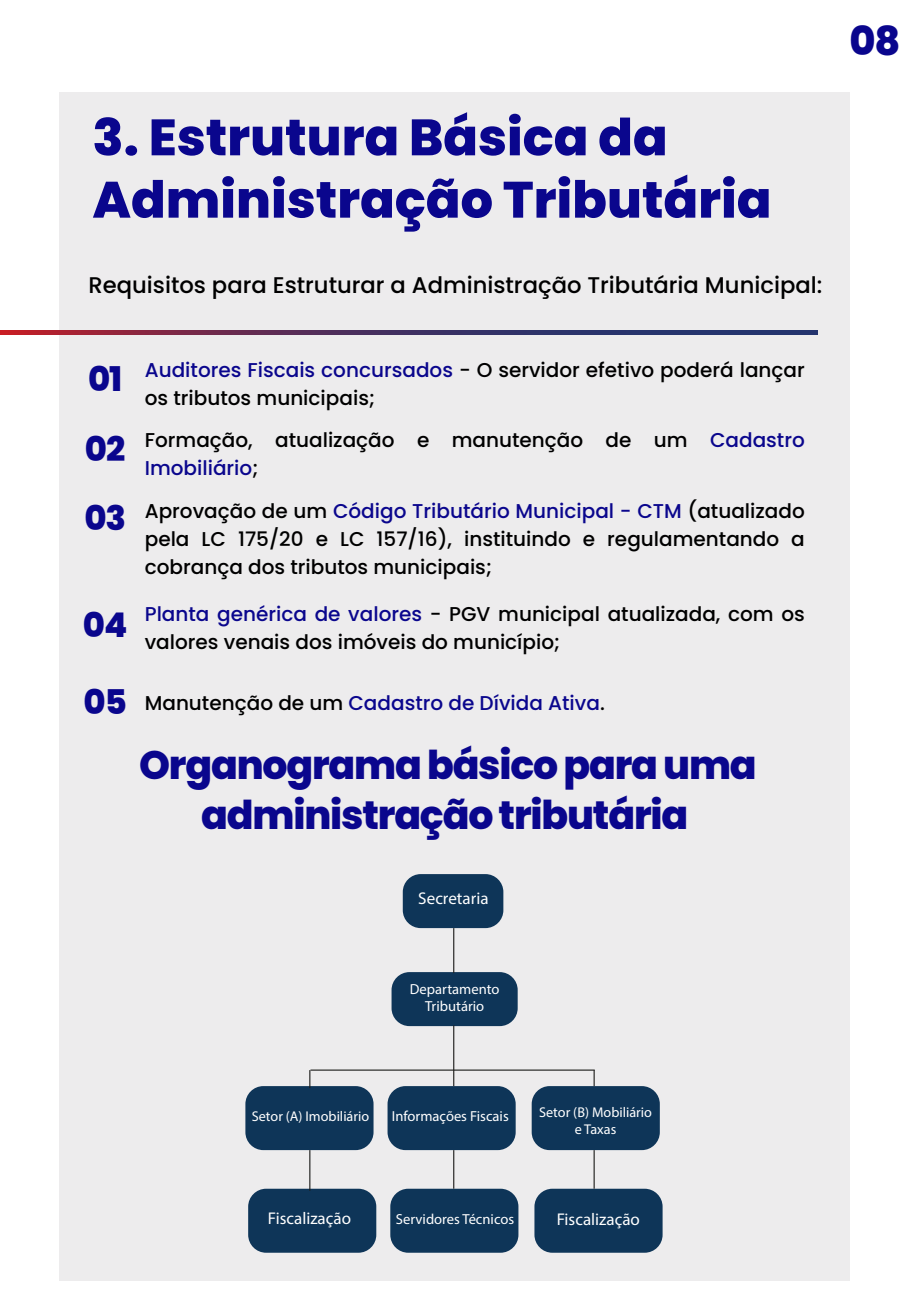
<style>
.page{position:relative;width:908px;height:1304px;background:#fff}
.page>*{position:absolute;margin:0;border:0;box-sizing:border-box;transform-origin:0 0}
.t1{font:800 51px/62.4px "Poppins";color:#0a068d}
.t2{font:800 40px "Poppins";color:#0a068d}
.t3{font:800 39.6px/50px "Poppins";letter-spacing:-.03em;color:#0a068d;text-align:center}
.t4{font:800 34px "Poppins";letter-spacing:-.03em;color:#0a068d}
.t5{font:500 22.6px "Poppins";color:#000}
.t6{font:500 20px/28px "Poppins";color:#000}
.t7{font:500 20px "Poppins";color:#0a068d}
.t8{font:17px "Myriad Pro";color:#fff}
.t9{font:14.6px/17.4px "Myriad Pro";color:#fff;text-align:center}
.t10{font:14.2px/17px "Myriad Pro";color:#fff;text-align:center}
.s1{color:#0a068d}
.s2{font-weight:800;font-size:34px}
.s3{color:#000}
</style>
<div class="page">
<div style="left:59px;top:92px;width:790px;height:1188px;background:#edeced"></div>
<svg style="left:1px;top:330px;width:816px;height:4px"></svg>
<div style="left:402px;top:874px;width:101px;height:54px;background:#0e3558;border-radius:18px"></div>
<div style="left:391px;top:972px;width:126px;height:54px;background:#0e3558;border-radius:18px"></div>
<div style="left:387px;top:1086px;width:128px;height:64px;background:#0e3558;border-radius:18px"></div>
<div style="left:531px;top:1086px;width:128px;height:64px;background:#0e3558;border-radius:18px"></div>
<div style="left:245px;top:1086px;width:128px;height:64px;background:#0e3558;border-radius:18px"></div>
<hr style="left:453px;top:928px;width:1px;height:45px;background:#1d1d1b">
<hr style="left:310px;top:1069px;width:284px;height:2px;background:#1d1d1b">
<svg style="left:309px;top:1070px;width:1px;height:18px"></svg>
<svg style="left:593px;top:1070px;width:1px;height:16px"></svg>
<hr style="left:453px;top:1025px;width:1px;height:45px;background:#1d1d1b">
<svg style="left:453px;top:1070px;width:1px;height:16px"></svg>
<div style="left:390px;top:1189px;width:128px;height:64px;background:#0e3558;border-radius:18px"></div>
<div style="left:534px;top:1189px;width:128px;height:64px;background:#0e3558;border-radius:18px"></div>
<div style="left:248px;top:1189px;width:128px;height:64px;background:#0e3558;border-radius:18px"></div>
<hr style="left:309px;top:1150px;width:1px;height:41px;background:#1d1d1b">
<hr style="left:593px;top:1150px;width:1px;height:39px;background:#1d1d1b">
<hr style="left:453px;top:1150px;width:1px;height:39px;background:#1d1d1b">
<h1 class="t1" style="left:92px;top:107px;width:680px">3. Estrutura Básica da<br>Administração Tributária</h1>
<p class="t5" style="left:88px;top:272px;width:735px">Requisitos para Estruturar a Administração Tributária Municipal:</p>
<h3 class="t4" style="left:88px;top:360px;width:36px">01</h3>
<p class="t6" style="left:145px;top:356px;width:661px"><span class="s1">Auditores Fiscais concursados</span> - O servidor efetivo poderá lançar os tributos municipais;</p>
<h3 class="t4" style="left:85px;top:429px;width:42px">02</h3>
<p class="t6" style="left:145px;top:426px;width:661px">Formação, atualização e manutenção de um <span class="s1">Cadastro<br>Imobiliário</span>;</p>
<h3 class="t4" style="left:84px;top:498px;width:43px">03</h3>
<p class="t6" style="left:145px;top:497px;width:661px;text-align:justify">Aprovação de um <span class="s1">Código Tributário Municipal - CTM</span> (atualizado pela LC 175/20 e LC 157/16), instituindo e regulamentando a cobrança dos tributos municipais;</p>
<h3 class="t4" style="left:83px;top:605px;width:46px">04</h3>
<p class="t6" style="left:145px;top:600px;width:661px"><span class="s1">Planta genérica de valores</span> - PGV municipal atualizada, com os valores venais dos imóveis do município;</p>
<p class="t7" style="left:83px;top:691px;width:522px"><span class="s2">05</span> <span class="s3">Manutenção de um</span> Cadastro de Dívida Ativa<span class="s3">.</span></p>
<h3 class="t3" style="left:139px;top:741px;width:619px">Organograma básico para uma administração tributária</h3>
<p class="t8" style="left:418px;top:888px;width:72px">Secretaria</p>
<h2 class="t2" style="left:849px;top:18px;width:52px">08</h2>
<p class="t9" style="left:409px;top:980px;width:91px">Departamento<br>Tributário</p>
<p class="t10" style="left:251px;top:1107px;width:119px">Setor (A) Imobiliário</p>
<p class="t9" style="left:391px;top:1107px;width:118px">Informações Fiscais</p>
<p class="t10" style="left:539px;top:1103px;width:114px">Setor (B) Mobiliário e Taxas</p>
<p class="t8" style="left:268px;top:1207px;width:84px">Fiscalização</p>
<p class="t9" style="left:396px;top:1210px;width:120px">Servidores Técnicos</p>
<p class="t8" style="left:556px;top:1209px;width:84px">Fiscalização</p>
</div>
